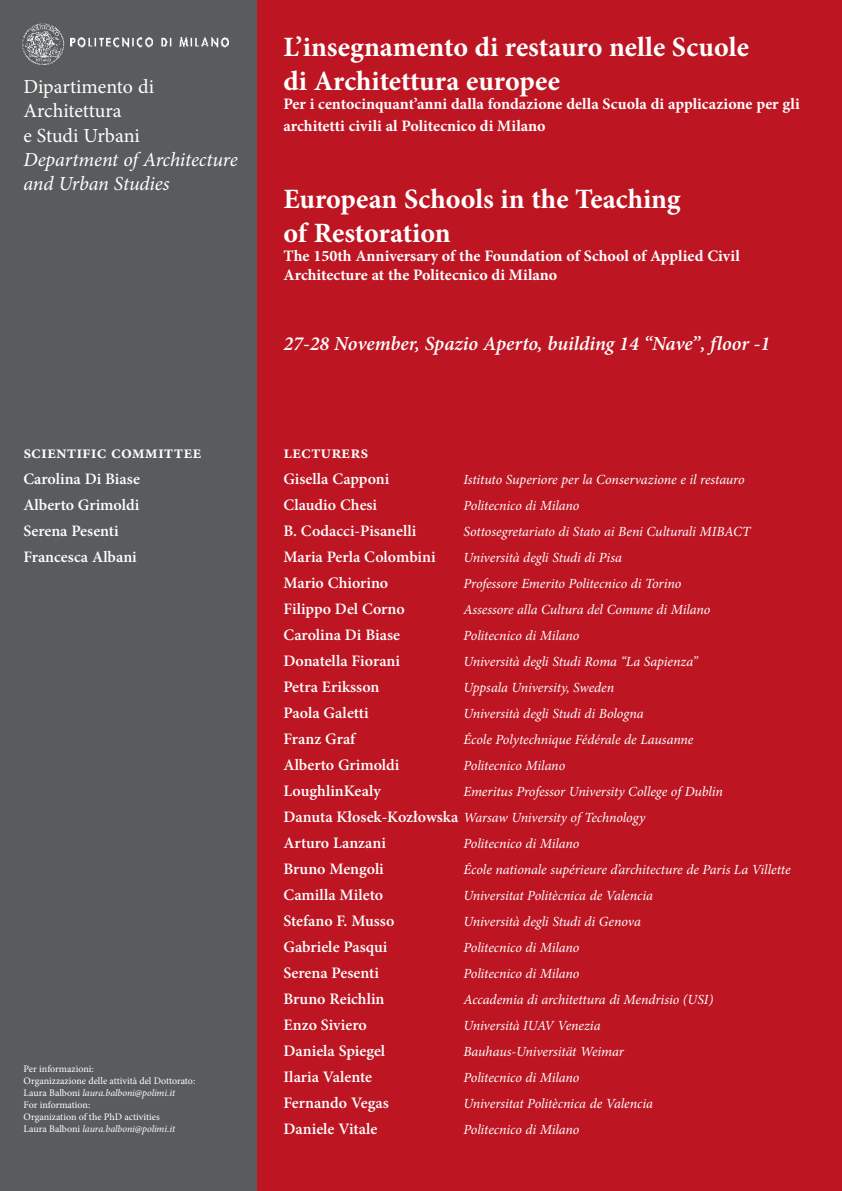
<style>
.page{position:relative;width:842px;height:1191px;background:#fff}
.page>*{position:absolute;margin:0;border:0;box-sizing:border-box;transform-origin:0 0}
.t1{font:700 28px/33.7px "Minion Pro";color:#fff}
.t2{font:italic 600 20px "Minion Pro";color:#fff}
.t3{font:italic 20px/24.1px "Minion Pro";letter-spacing:-.01em;color:#fff}
.t4{font:20px/24.1px "Minion Pro";color:#fff}
.t5{font:600 18px "Minion Pro";color:#fff}
.t6{font:600 16px/26px "Minion Pro";color:#fff}
.t7{font:700 16px/21.7px "Minion Pro";color:#fff}
.t8{font:italic 14px/26px "Minion Pro";letter-spacing:-.01em;color:#fff}
.t9{font:10px/12px "Minion Pro";color:#fff}
.s1{font-style:italic}
.s2{font-weight:600;font-style:normal;font-size:16px}
</style>
<div class="page">
<div style="left:257px;top:0;width:585px;height:1191px;background:#bd1522"></div>
<div style="left:0;top:0;width:257px;height:1191px;background:#585c5d"></div>
<img style="left:71px;top:38px;width:157px;height:9px">
<img style="left:23px;top:23px;width:42px;height:41px">
<h2 class="t4" style="left:23px;top:77px;width:132px">Dipartimento di<br>Architettura<br>e Studi Urbani</h2>
<h2 class="t3" style="left:23px;top:148px;width:216px">Department of Architecture and Urban Studies</h2>
<p class="t5" style="left:23px;top:445px;width:180px">scientific committee</p>
<p class="t6" style="left:23px;top:467px;width:118px">Carolina Di Biase<br>Alberto Grimoldi<br>Serena Pesenti<br>Francesca Albani</p>
<p class="t9" style="left:24px;top:1064px;width:173px">Per informazioni:<br>Organizzazione delle attività del Dottorato:<br>Laura Balboni <span class="s1">laura.balboni@polimi.it<br></span>For information:<br>Organization of the PhD activities<br>Laura Balboni <span class="s1">laura.balboni@polimi.it</span></p>
<h1 class="t1" style="left:283px;top:33px;width:467px">L’insegnamento di restauro nelle Scuole di Architettura europee</h1>
<p class="t7" style="left:283px;top:95px;width:518px">Per i centocinquant’anni dalla fondazione della Scuola di applicazione per gli architetti civili al Politecnico di Milano</p>
<h1 class="t1" style="left:283px;top:185px;width:399px">European Schools in the Teaching of Restoration</h1>
<p class="t7" style="left:283px;top:248px;width:458px;line-height:19.3px">The 150th Anniversary of the Foundation of School of Applied Civil<br>Architecture at the Politecnico di Milano</p>
<h2 class="t2" style="left:283px;top:336px;width:488px">27-28 November, Spazio Aperto, building 14 “Nave”, floor -1</h2>
<p class="t5" style="left:283px;top:445px;width:86px">lecturers</p>
<p class="t6" style="left:283px;top:467px;width:107px">Gisella Capponi</p>
<p class="t8" style="left:463px;top:467px;width:283px">Istituto Superiore per la Conservazione e il restauro</p>
<p class="t6" style="left:283px;top:493px;width:95px">Claudio Chesi</p>
<p class="t8" style="left:463px;top:493px;width:118px">Politecnico di Milano</p>
<p class="t6" style="left:283px;top:519px;width:134px">B. Codacci-Pisanelli</p>
<p class="t8" style="left:463px;top:519px;width:289px">Sottosegretariato di Stato ai Beni Culturali MIBACT</p>
<p class="t6" style="left:283px;top:545px;width:154px">Maria Perla Colombini</p>
<p class="t8" style="left:463px;top:545px;width:160px">Università degli Studi di Pisa</p>
<p class="t6" style="left:283px;top:571px;width:106px">Mario Chiorino</p>
<p class="t8" style="left:463px;top:571px;width:219px">Professore Emerito Politecnico di Torino</p>
<p class="t6" style="left:283px;top:597px;width:123px">Filippo Del Corno</p>
<p class="t8" style="left:463px;top:597px;width:248px">Assessore alla Cultura del Comune di Milano</p>
<p class="t6" style="left:283px;top:623px;width:118px">Carolina Di Biase</p>
<p class="t8" style="left:463px;top:623px;width:118px">Politecnico di Milano</p>
<p class="t6" style="left:283px;top:649px;width:118px">Donatella Fiorani</p>
<p class="t8" style="left:463px;top:649px;width:236px">Università degli Studi Roma “La Sapienza”</p>
<p class="t6" style="left:283px;top:675px;width:98px">Petra Eriksson</p>
<p class="t8" style="left:463px;top:675px;width:152px">Uppsala University, Sweden</p>
<p class="t6" style="left:283px;top:701px;width:87px">Paola Galetti</p>
<p class="t8" style="left:463px;top:701px;width:182px">Università degli Studi di Bologna</p>
<p class="t6" style="left:283px;top:727px;width:75px">Franz Graf</p>
<p class="t8" style="left:463px;top:727px;width:232px">École Polytechnique Fédérale de Lausanne</p>
<p class="t6" style="left:283px;top:753px;width:118px">Alberto Grimoldi</p>
<p class="t8" style="left:463px;top:753px;width:103px">Politecnico Milano</p>
<p class="t6" style="left:283px;top:779px;width:99px">LoughlinKealy</p>
<p class="t8" style="left:283px;top:779px;width:441px;text-indent:180px">Emeritus Professor University College of Dublin<br><span class="s2">Danuta Kłosek-Kozłowska</span> Warsaw University of Technology</p>
<p class="t6" style="left:283px;top:831px;width:104px">Arturo Lanzani</p>
<p class="t8" style="left:463px;top:831px;width:118px">Politecnico di Milano</p>
<p class="t6" style="left:283px;top:857px;width:102px">Bruno Mengoli</p>
<p class="t8" style="left:463px;top:857px;width:329px">École nationale supérieure d’architecture de Paris La Villette</p>
<p class="t6" style="left:283px;top:883px;width:101px">Camilla Mileto</p>
<p class="t8" style="left:463px;top:883px;width:191px">Universitat Politècnica de Valencia</p>
<p class="t6" style="left:283px;top:909px;width:112px">Stefano F. Musso</p>
<p class="t8" style="left:463px;top:909px;width:179px">Università degli Studi di Genova</p>
<p class="t6" style="left:283px;top:935px;width:106px">Gabriele Pasqui</p>
<p class="t8" style="left:463px;top:935px;width:118px">Politecnico di Milano</p>
<p class="t6" style="left:283px;top:961px;width:97px">Serena Pesenti</p>
<p class="t8" style="left:463px;top:961px;width:118px">Politecnico di Milano</p>
<p class="t6" style="left:283px;top:987px;width:103px">Bruno Reichlin</p>
<p class="t8" style="left:463px;top:987px;width:251px">Accademia di architettura di Mendrisio (USI)</p>
<p class="t6" style="left:283px;top:1013px;width:85px">Enzo Siviero</p>
<p class="t8" style="left:463px;top:1013px;width:139px">Università IUAV Venezia</p>
<p class="t6" style="left:283px;top:1039px;width:103px">Daniela Spiegel</p>
<p class="t8" style="left:463px;top:1039px;width:162px">Bauhaus-Universität Weimar</p>
<p class="t6" style="left:283px;top:1065px;width:90px">Ilaria Valente</p>
<p class="t8" style="left:463px;top:1065px;width:118px">Politecnico di Milano</p>
<p class="t6" style="left:283px;top:1091px;width:107px">Fernando Vegas</p>
<p class="t8" style="left:463px;top:1091px;width:191px">Universitat Politècnica de Valencia</p>
<p class="t6" style="left:283px;top:1117px;width:95px">Daniele Vitale</p>
<p class="t8" style="left:463px;top:1117px;width:118px">Politecnico di Milano</p>
</div>
